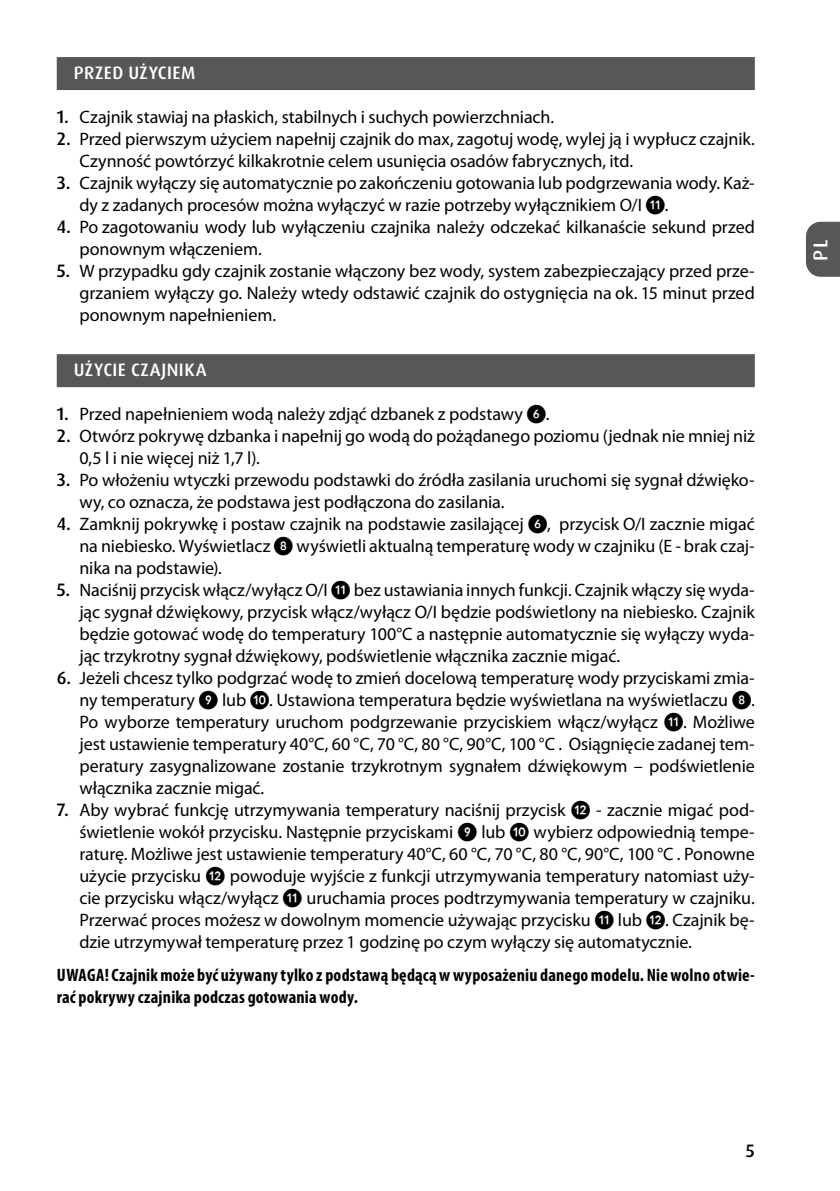
<style>
.page{position:relative;width:840px;height:1191px;background:#fff}
.page>*{position:absolute;margin:0;border:0;box-sizing:border-box;transform-origin:0 0}
.t1{font:500 20px "Dax Pro";color:#fff}
.t2{font:18px/22px "Myriad Pro";letter-spacing:-.005em;color:#000}
.t3{font:700 condensed 18px/22px "Myriad Pro";letter-spacing:.01em;color:#000}
.t4{font:500 18px "Dax Pro";letter-spacing:.025em;color:#fff}
.t5{font:500 18px "Dax Pro";color:#000}
.s1{font-family:"Dax Pro";font-weight:500}
.s2{font-family:"Lato"}
</style>
<div class="page">
<svg style="left:806px;top:222px;width:33px;height:55px;background:#5f5f5e"></svg>
<div style="left:57px;top:57px;width:697px;height:33px;background:#575756"></div>
<div style="left:57px;top:354px;width:697px;height:33px;background:#575756"></div>
<p class="t4" style="left:74px;top:61px;width:123px">PRZED UŻYCIEM</p>
<p class="t2" style="left:57px;top:106px;width:498px"><span class="s1">1.</span> Czajnik stawiaj na płaskich, stabilnych i suchych powierzchniach.</p>
<p class="t2" style="left:79px;top:128px;width:676px;text-indent:-23px"><span class="s1">2.</span> Przed pierwszym użyciem napełnij czajnik do max, zagotuj wodę, wylej ją i wypłucz czajnik.<br>Czynność powtórzyć kilkakrotnie celem usunięcia osadów fabrycznych, itd.</p>
<p class="t2" style="left:79px;top:172px;width:676px;text-indent:-23px"><span class="s1">3.</span> Czajnik wyłączy się automatycznie po zakończeniu gotowania lub podgrzewania wody. Każ&shy;dy z zadanych procesów można wyłączyć w razie potrzeby wyłącznikiem O/I <span class="s2">⓫</span>.</p>
<p class="t2" style="left:79px;top:216px;width:676px;text-indent:-23px"><span class="s1">4.</span> Po zagotowaniu wody lub wyłączeniu czajnika należy odczekać kilkanaście sekund przed ponownym włączeniem.</p>
<p class="t2" style="left:79px;top:260px;width:676px;text-align:justify;text-indent:-23px"><span class="s1">5.</span> W przypadku gdy czajnik zostanie włączony bez wody, system zabezpieczający przed prze&shy;grzaniem wyłączy go. Należy wtedy odstawić czajnik do ostygnięcia na ok. 15 minut przed ponownym napełnieniem.</p>
<p class="t4" style="left:74px;top:358px;width:134px">UŻYCIE CZAJNIKA</p>
<p class="t2" style="left:57px;top:403px;width:494px"><span class="s1">1.</span> Przed napełnieniem wodą należy zdjąć dzbanek z podstawy <span class="s2">❻</span>.</p>
<p class="t2" style="left:79px;top:425px;width:676px;text-indent:-23px"><span class="s1">2.</span> Otwórz pokrywę dzbanka i napełnij go wodą do pożądanego poziomu (jednak nie mniej niż<br>0,5 l i nie więcej niż 1,7 l).</p>
<p class="t2" style="left:79px;top:469px;width:676px;text-indent:-23px"><span class="s1">3.</span> Po włożeniu wtyczki przewodu podstawki do źródła zasilania uruchomi się sygnał dźwięko&shy;wy, co oznacza, że podstawa jest podłączona do zasilania.</p>
<p class="t2" style="left:79px;top:513px;width:676px;text-align:justify;text-indent:-23px"><span class="s1">4.</span> Zamknij pokrywkę i postaw czajnik na podstawie zasilającej <span class="s2">❻</span>, przycisk O/I zacznie migać na niebiesko. Wyświetlacz <span class="s2">❽</span> wyświetli aktualną temperaturę wody w czajniku (E - brak czaj&shy;nika na podstawie).</p>
<p class="t2" style="left:79px;top:579px;width:676px;text-align:justify;text-indent:-23px"><span class="s1">5.</span> Naciśnij przycisk włącz/wyłącz O/I <span class="s2">⓫</span> bez ustawiania innych funkcji. Czajnik włączy się wyda&shy;jąc sygnał dźwiękowy, przycisk włącz/wyłącz O/I będzie podświetlony na niebiesko. Czajnik będzie gotować wodę do temperatury 100°C a następnie automatycznie się wyłączy wyda&shy;jąc trzykrotny sygnał dźwiękowy, podświetlenie włącznika zacznie migać.</p>
<p class="t2" style="left:79px;top:667px;width:676px;text-align:justify;text-indent:-23px"><span class="s1">6.</span> Jeżeli chcesz tylko podgrzać wodę to zmień docelową temperaturę wody przyciskami zmia&shy;ny temperatury <span class="s2">❾</span> lub <span class="s2">❿</span>. Ustawiona temperatura będzie wyświetlana na wyświetlaczu <span class="s2">❽</span>.<br>Po wyborze temperatury uruchom podgrzewanie przyciskiem włącz/wyłącz <span class="s2">⓫</span>. Możliwe jest ustawienie temperatury 40°C, 60 °C, 70 °C, 80 °C, 90°C, 100 °C . Osiągnięcie zadanej tem&shy;peratury zasygnalizowane zostanie trzykrotnym sygnałem dźwiękowym – podświetlenie włącznika zacznie migać.</p>
<p class="t2" style="left:79px;top:799px;width:676px;text-align:justify;text-indent:-23px"><span class="s1">7.</span> Aby wybrać funkcję utrzymywania temperatury naciśnij przycisk <span class="s2">⓬</span> - zacznie migać pod&shy;świetlenie wokół przycisku. Następnie przyciskami <span class="s2">❾</span> lub <span class="s2">❿</span> wybierz odpowiednią tempe&shy;raturę. Możliwe jest ustawienie temperatury 40°C, 60 °C, 70 °C, 80 °C, 90°C, 100 °C . Ponowne użycie przycisku <span class="s2">⓬</span> powoduje wyjście z funkcji utrzymywania temperatury natomiast uży&shy;cie przycisku włącz/wyłącz <span class="s2">⓫</span> uruchamia proces podtrzymywania temperatury w czajniku.<br>Przerwać proces możesz w dowolnym momencie używając przycisku <span class="s2">⓫</span> lub <span class="s2">⓬</span>. Czajnik bę&shy;dzie utrzymywał temperaturę przez 1 godzinę po czym wyłączy się automatycznie.</p>
<p class="t3" style="left:57px;top:964px;width:699px">UWAGA! Czajnik może być używany tylko z podstawą będącą w wyposażeniu danego modelu. Nie wolno otwie&shy;rać pokrywy czajnika podczas gotowania wody.</p>
<p class="t5" style="left:745px;top:1139px;width:10px">5</p>
<p class="t1" style="left:807px;top:261px;width:23px;rotate:-90deg">PL</p>
</div>
